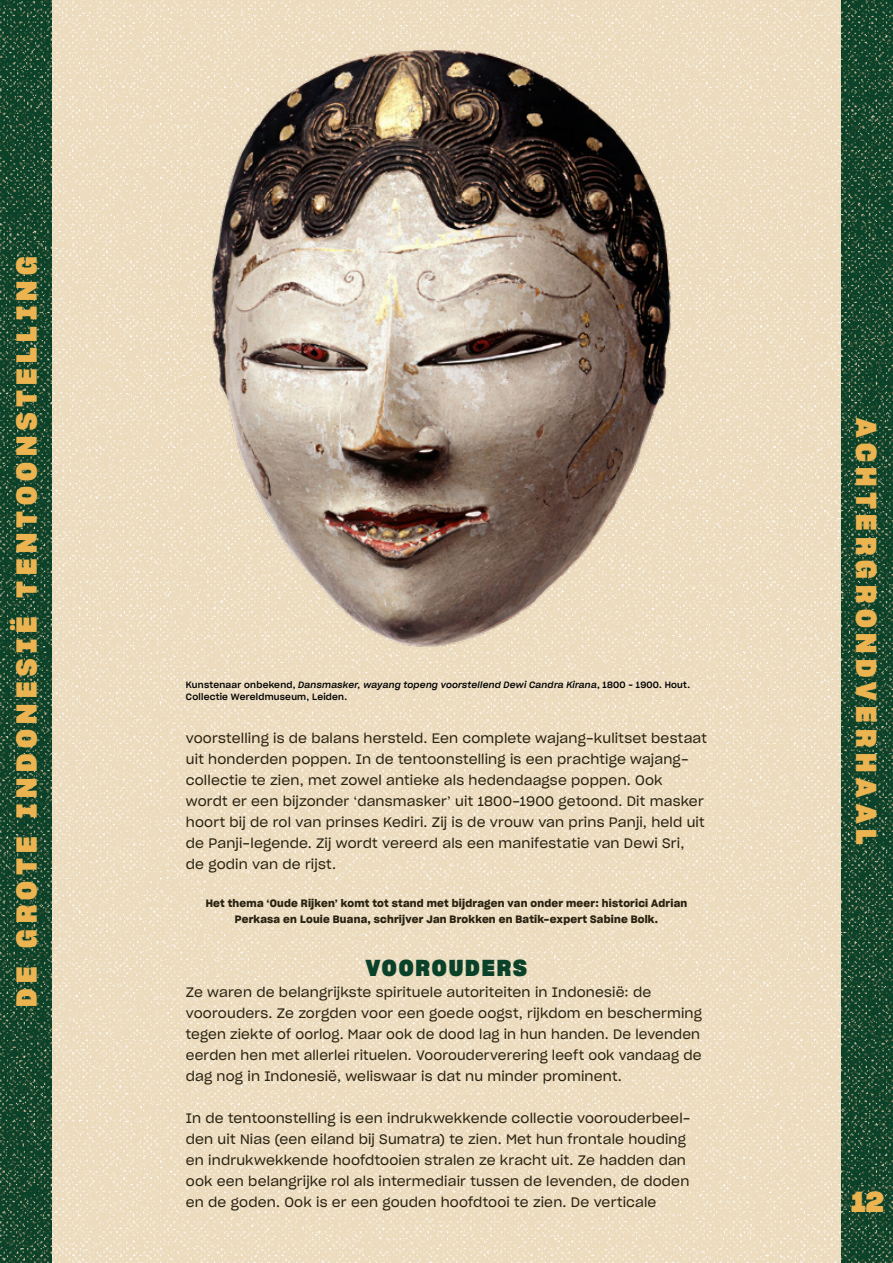
<style>
.page{position:relative;width:893px;height:1263px;background:#fff}
.page>*{position:absolute;margin:0;border:0;box-sizing:border-box;transform-origin:0 0}
.t1{font:28.2px "Sharp Grotesk Bold 20";letter-spacing:.2em;color:#ebb451}
.t2{font:22.5px "Sharp Grotesk Bold 20";letter-spacing:.08em;color:#0a4229}
.t3{font:13.5px/21px "Sharp Grotesk Book 20";letter-spacing:.01em;color:#292210}
.t4{font:10.5px/16.5px "Sharp Grotesk Semi Bold 20";letter-spacing:.02em;color:#292210;text-align:center}
.t5{font:9px "Sharp Grotesk Medium Italic 20";letter-spacing:.025em;color:#000}
.t6{font:9px "Sharp Grotesk Medium 20";letter-spacing:.025em;color:#000}
.s1{font-family:"Sharp Grotesk Medium 20"}
</style>
<div class="page">
<img style="left:51px;top:0;width:791px;height:1263px">
<img style="left:0;top:0;width:51px;height:1263px">
<img style="left:842px;top:0;width:51px;height:1263px">
<img style="left:157px;top:5px;width:579px;height:650px">
<h1 class="t1" style="left:5px;top:1007px;width:752px;rotate:-90deg">DE GROTE INDONESIË TENTOONSTELLING</h1>
<p class="t5" style="left:186px;top:677px;width:506px"><span class="s1">Kunstenaar onbekend,</span> Dansmasker, wayang topeng voorstellend Dewi Candra Kirana<span class="s1">, 1800 – 1900. Hout.</span></p>
<p class="t6" style="left:186px;top:689px;width:163px">Collectie Wereldmuseum, Leiden.</p>
<p class="t3" style="left:186px;top:727px;width:523px">voorstelling is de balans hersteld. Een complete wajang-kulitset bestaat uit honderden poppen. In de tentoonstelling is een prachtige wajang&shy;collectie te zien, met zowel antieke als hedendaagse poppen. Ook wordt er een bijzonder ‘dansmasker’ uit 1800-1900 getoond. Dit masker hoort bij de rol van prinses Kediri. Zij is de vrouw van prins Panji, held uit de Panji-legende. Zij wordt vereerd als een manifestatie van Dewi Sri,<br>de godin van de rijst.</p>
<p class="t4" style="left:206px;top:894px;width:483px">Het thema ‘Oude Rijken’ komt tot stand met bijdragen van onder meer: historici Adrian<br>Perkasa en Louie Buana, schrijver Jan Brokken en Batik-expert Sabine Bolk.</p>
<h2 class="t2" style="left:366px;top:950px;width:162px">VOOROUDERS</h2>
<p class="t3" style="left:186px;top:980px;width:518px">Ze waren de belangrijkste spirituele autoriteiten in Indonesië: de voorouders. Ze zorgden voor een goede oogst, rijkdom en bescherming tegen ziekte of oorlog. Maar ook de dood lag in hun handen. De levenden eerden hen met allerlei rituelen. Voorouderverering leeft ook vandaag de dag nog in Indonesië, weliswaar is dat nu minder prominent.</p>
<p class="t3" style="left:186px;top:1106px;width:506px">In de tentoonstelling is een indrukwekkende collectie voorouderbeel&shy;den uit Nias (een eiland bij Sumatra) te zien. Met hun frontale houding en indrukwekkende hoofdtooien stralen ze kracht uit. Ze hadden dan ook een belangrijke rol als intermediair tussen de levenden, de doden en de goden. Ook is er een gouden hoofdtooi te zien. De verticale</p>
<h1 class="t1" style="left:888px;top:418px;width:428px;rotate:90deg">ACHTERGRONDVERHAAL</h1>
<h1 class="t1" style="left:851px;top:1180px;width:34px">12</h1>
</div>
